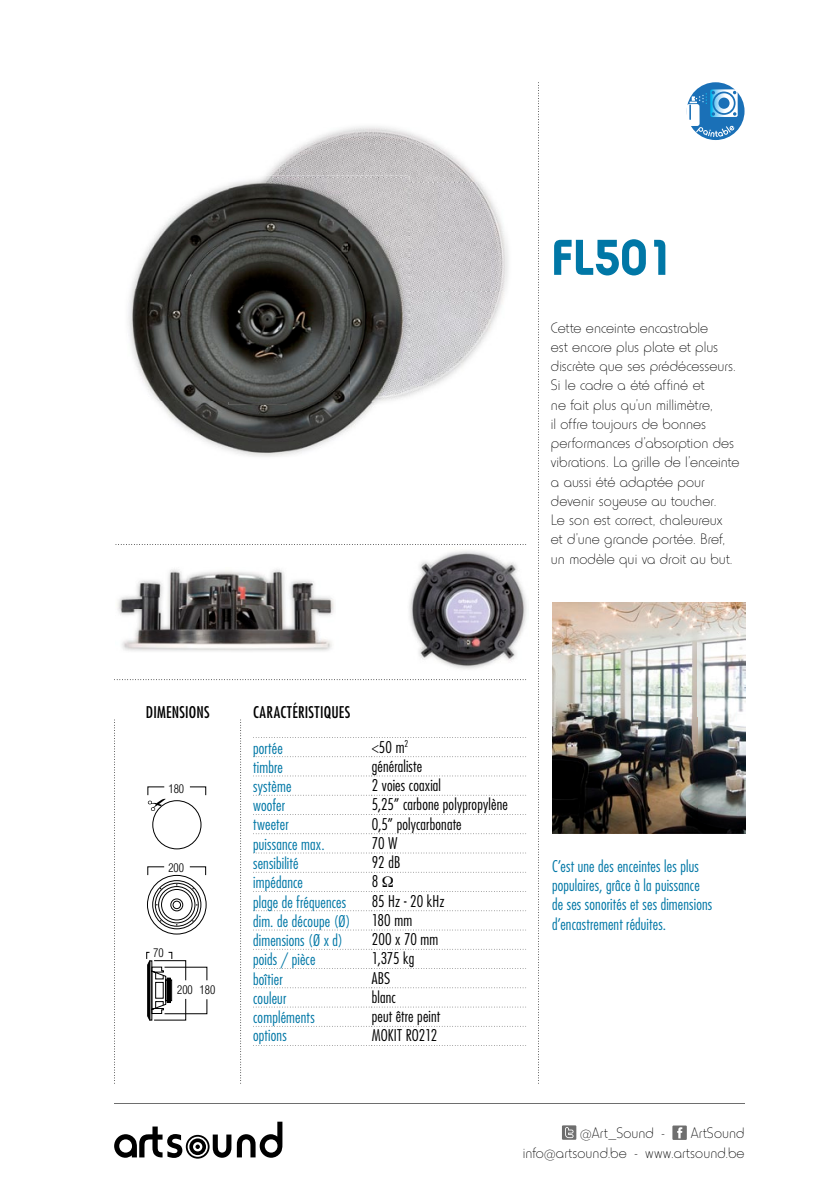
<style>
.page{position:relative;width:819px;height:1191px;background:#fff}
.page>*{position:absolute;margin:0;border:0;box-sizing:border-box;transform-origin:0 0}
.t1{font:700 52.5px "Horatio EF";color:#0077a6}
.t2{font:300 15.75px/19.2px "Horatio EF";color:#000;text-align:right}
.t3{font:300 condensed 15.75px/19.2px "Futura";letter-spacing:.01em;color:#0077a6}
.t4{font:300 condensed 15.75px "Futura";letter-spacing:.01em;color:#000}
.t5{font:condensed 15.75px "Futura";letter-spacing:.015em;color:#000}
.t6{font:300 condensed 11.72px "Helvetica";color:#000}
</style>
<div class="page">
<svg style="left:538px;top:82px;width:1px;height:1001px"></svg>
<svg style="left:115px;top:544px;width:411px;height:1px"></svg>
<svg style="left:114px;top:679px;width:412px;height:1px"></svg>
<svg style="left:240px;top:719px;width:1px;height:364px"></svg>
<svg style="left:114px;top:719px;width:1px;height:364px"></svg>
<img style="left:266px;top:128px;width:213px;height:54px">
<img style="left:409px;top:182px;width:97px;height:214px">
<img style="left:264px;top:176px;width:145px;height:56px">
<img style="left:407px;top:232px;width:2px;height:165px">
<img style="left:128px;top:185px;width:101px;height:216px">
<img style="left:157px;top:401px;width:216px;height:56px">
<img style="left:229px;top:184px;width:59px;height:221px">
<img style="left:288px;top:401px;width:93px;height:4px">
<img style="left:233px;top:177px;width:174px;height:224px">
<img style="left:117px;top:569px;width:217px;height:82px">
<img style="left:409px;top:550px;width:118px;height:119px">
<div style="left:686px;top:82px;width:58px;height:58px;background:#1a70b7;border-radius:50%"></div>
<div style="left:686px;top:104px;width:13px;height:22px;background:#fff;border-radius:3px"></div>
<svg style="left:689px;top:89px;width:48px;height:30px"></svg>
<svg style="left:696px;top:126px;width:38px;height:11px"></svg>
<div style="left:170px;top:898px;width:13px;height:13px;border:1px solid #000;border-radius:50%"></div>
<div style="left:173px;top:901px;width:8px;height:8px;border:1px solid #000;border-radius:50%"></div>
<svg style="left:147px;top:866px;width:59px;height:9px"></svg>
<div style="left:161px;top:889px;width:31px;height:31px;border:1px solid #000;border-radius:50%"></div>
<div style="left:158px;top:886px;width:37px;height:37px;border:1px solid #000;border-radius:50%"></div>
<div style="left:155px;top:883px;width:43px;height:43px;border:1px solid #000;border-radius:50%"></div>
<div style="left:152px;top:880px;width:49px;height:49px;border:1px solid #000;border-radius:50%"></div>
<div style="left:147px;top:875px;width:59px;height:59px;border:1px solid #000;border-radius:50%"></div>
<svg style="left:146px;top:951px;width:61px;height:70px"></svg>
<div style="left:167px;top:977px;width:3px;height:25px;border:1px solid #000"></div>
<div style="left:152px;top:800px;width:49px;height:49px;border:1px solid #000;border-radius:50%"></div>
<svg style="left:147px;top:786px;width:59px;height:25px"></svg>
<hr style="left:114px;top:1103px;width:630px;height:1px;background:#6e6e6e">
<svg style="left:237px;top:1121px;width:45px;height:36px"></svg>
<svg style="left:114px;top:1126px;width:117px;height:32px"></svg>
<div style="left:562px;top:1125px;width:14px;height:14px;background:#6e6e6e"></div>
<svg style="left:565px;top:1127px;width:8px;height:11px"></svg>
<div style="left:672px;top:1125px;width:14px;height:15px;background:#6e6e6e"></div>
<svg style="left:677px;top:1127px;width:5px;height:11px"></svg>
<svg style="left:253px;top:756px;width:273px;height:1px"></svg>
<svg style="left:253px;top:775px;width:273px;height:1px"></svg>
<svg style="left:253px;top:794px;width:273px;height:1px"></svg>
<svg style="left:253px;top:814px;width:273px;height:1px"></svg>
<svg style="left:253px;top:833px;width:273px;height:1px"></svg>
<svg style="left:253px;top:852px;width:273px;height:1px"></svg>
<svg style="left:253px;top:910px;width:273px;height:1px"></svg>
<svg style="left:253px;top:929px;width:273px;height:1px"></svg>
<svg style="left:253px;top:968px;width:273px;height:1px"></svg>
<svg style="left:253px;top:987px;width:273px;height:1px"></svg>
<svg style="left:253px;top:1006px;width:273px;height:1px"></svg>
<svg style="left:253px;top:1026px;width:273px;height:1px"></svg>
<svg style="left:253px;top:737px;width:273px;height:1px"></svg>
<svg style="left:253px;top:1045px;width:273px;height:1px"></svg>
<img style="left:552px;top:602px;width:193px;height:231px">
<svg style="left:253px;top:872px;width:273px;height:20px"></svg>
<h1 class="t1" style="left:551px;top:228px;width:124px">FL501</h1>
<p class="t2" style="left:551px;top:318px;width:190px;text-align:left">Cette enceinte encastrable<br>est encore plus plate et plus discrète que ses prédécesseurs.<br>Si le cadre a été affiné et<br>ne fait plus qu’un millimètre,<br>il offre toujours de bonnes performances d’absorption des vibrations. La grille de l’enceinte a aussi été adaptée pour devenir soyeuse au toucher.<br>Le son est correct, chaleureux<br>et d’une grande portée. Bref, un modèle qui va droit au but.</p>
<p class="t5" style="left:146px;top:702px;width:65px">DIMENSIONS</p>
<p class="t5" style="left:253px;top:702px;width:99px">CARACTÉRISTIQUES</p>
<p class="t6" style="left:168px;top:781px;width:17px">180</p>
<p class="t6" style="left:168px;top:860px;width:17px">200</p>
<p class="t6" style="left:153px;top:946px;width:12px">70</p>
<p class="t6" style="left:177px;top:982px;width:40px">200 180</p>
<p class="t3" style="left:253px;top:738px;width:31px">portée</p>
<p class="t4" style="left:372px;top:737px;width:38px">&lt;50 m<sup>2</sup></p>
<p class="t3" style="left:253px;top:757px;width:31px">timbre</p>
<p class="t4" style="left:372px;top:756px;width:52px">généraliste</p>
<p class="t3" style="left:253px;top:776px;width:40px">système</p>
<p class="t4" style="left:372px;top:775px;width:71px">2 voies coaxial</p>
<p class="t3" style="left:253px;top:795px;width:33px">woofer</p>
<p class="t4" style="left:372px;top:794px;width:137px">5,25” carbone polypropylène</p>
<p class="t3" style="left:253px;top:814px;width:37px">tweeter</p>
<p class="t4" style="left:372px;top:814px;width:91px">0,5” polycarbonate</p>
<p class="t3" style="left:253px;top:834px;width:73px">puissance max.</p>
<p class="t4" style="left:372px;top:833px;width:27px">70 W</p>
<p class="t3" style="left:253px;top:853px;width:47px">sensibilité</p>
<p class="t4" style="left:372px;top:852px;width:30px">92 dB</p>
<p class="t3" style="left:253px;top:872px;width:51px">impédance</p>
<p class="t4" style="left:372px;top:871px;width:8px">8</p>
<p class="t3" style="left:253px;top:892px;width:95px">plage de fréquences</p>
<p class="t4" style="left:372px;top:891px;width:74px">85 Hz - 20 kHz</p>
<p class="t3" style="left:253px;top:911px;width:99px">dim. de découpe (Ø)</p>
<p class="t4" style="left:372px;top:910px;width:42px">180 mm</p>
<p class="t3" style="left:253px;top:930px;width:91px">dimensions (Ø x d)</p>
<p class="t4" style="left:372px;top:929px;width:68px">200 x 70 mm</p>
<p class="t3" style="left:253px;top:949px;width:64px">poids / pièce</p>
<p class="t4" style="left:372px;top:948px;width:44px">1,375 kg</p>
<p class="t3" style="left:253px;top:968px;width:31px">boîtier</p>
<p class="t4" style="left:372px;top:968px;width:20px">ABS</p>
<p class="t3" style="left:253px;top:988px;width:35px">couleur</p>
<p class="t4" style="left:372px;top:987px;width:26px">blanc</p>
<p class="t3" style="left:253px;top:1007px;width:63px">compléments</p>
<p class="t4" style="left:372px;top:1006px;width:70px">peut être peint</p>
<p class="t3" style="left:253px;top:1025px;width:35px">options</p>
<p class="t4" style="left:372px;top:1025px;width:67px">MOKIT RO212</p>
<p class="t3" style="left:552px;top:856px;width:162px">C’est une des enceintes les plus populaires, grâce à la puissance de ses sonorités et ses dimensions d’encastrement réduites.</p>
<p class="t2" style="left:522px;top:1123px;width:223px;line-height:19.9px">ArtSound<br>info@artsound.be - www.artsound.be</p>
<p class="t2" style="left:580px;top:1123px;width:86px">@Art_Sound -</p>
</div>
